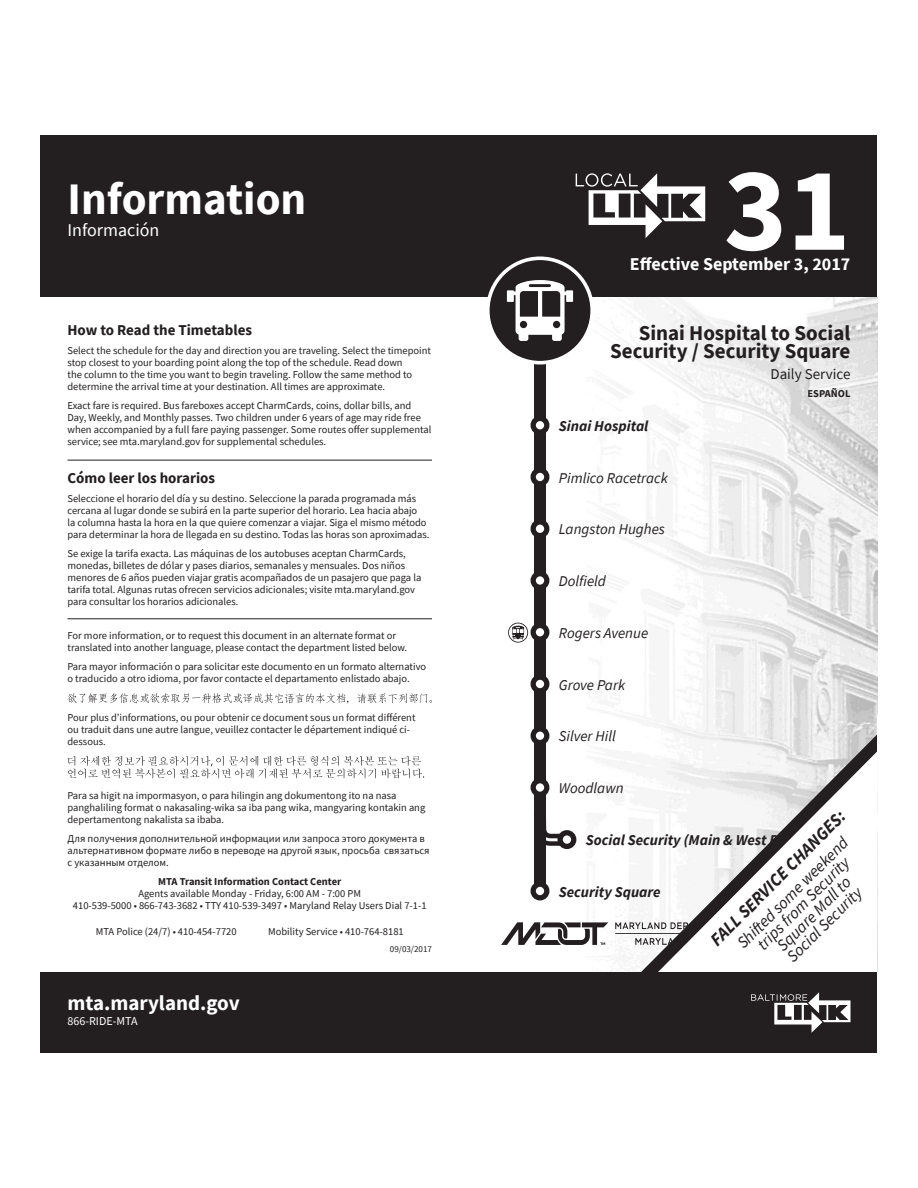
<style>
.page{position:relative;width:918px;height:1188px;background:#fff}
.page>*{position:absolute;margin:0;border:0;box-sizing:border-box;transform-origin:0 0}
.t1{font:700 120px "Source Sans Pro";color:#fff}
.t2{font:700 45px "Source Sans Pro";color:#fff}
.t3{font:700 21px "Source Sans Pro";color:#231f20}
.t4{font:700 21px "Source Sans Pro";color:#fff}
.t5{font:700 18px "Source Sans Pro";color:#fff}
.t6{font:italic 700 18px "Source Sans Pro";color:#231f20}
.t7{font:18px "Source Sans Pro";color:#fff}
.t8{font:italic 16.5px "Source Sans Pro";color:#231f20}
.t9{font:italic 15px "Source Sans Pro";color:#231f20}
.t10{font:italic 700 15px "Source Sans Pro";color:#231f20}
.t11{font:700 15px "Source Sans Pro";color:#231f20}
.t12{font:15px "Source Sans Pro";color:#231f20}
.t13{font:12px "Source Sans Pro";color:#fff}
.t14{font:10.5px/12px "Source Sans Pro";color:#231f20}
.t15{font:700 10.5px "Source Sans Pro";color:#231f20}
.t16{font:9px "Source Sans Pro";color:#231f20}
</style>
<div class="page">
<img style="left:516px;top:297px;width:362px;height:487px">
<div style="left:40px;top:972px;width:838px;height:81px;background:#231f20"></div>
<div style="left:40px;top:135px;width:838px;height:162px;background:#231f20"></div>
<div style="left:534px;top:297px;width:12px;height:594px;background:#231f20"></div>
<div style="left:533px;top:418px;width:14px;height:14px;background:#fff;border-radius:50%"></div>
<div style="left:531px;top:416px;width:18px;height:19px;border:5px solid #231f20;border-radius:50%"></div>
<div style="left:533px;top:522px;width:14px;height:14px;background:#fff;border-radius:50%"></div>
<div style="left:531px;top:519px;width:18px;height:19px;border:5px solid #231f20;border-radius:50%"></div>
<div style="left:533px;top:574px;width:14px;height:13px;background:#fff;border-radius:50%"></div>
<div style="left:531px;top:571px;width:18px;height:19px;border:5px solid #231f20;border-radius:50%"></div>
<div style="left:533px;top:625px;width:14px;height:14px;background:#fff;border-radius:50%"></div>
<div style="left:531px;top:623px;width:18px;height:19px;border:5px solid #231f20;border-radius:50%"></div>
<div style="left:533px;top:677px;width:14px;height:14px;background:#fff;border-radius:50%"></div>
<div style="left:531px;top:675px;width:18px;height:18px;border:5px solid #231f20;border-radius:50%"></div>
<div style="left:533px;top:729px;width:14px;height:14px;background:#fff;border-radius:50%"></div>
<div style="left:531px;top:726px;width:18px;height:19px;border:5px solid #231f20;border-radius:50%"></div>
<svg style="left:508px;top:623px;width:20px;height:20px"></svg>
<div style="left:533px;top:470px;width:14px;height:14px;background:#fff;border-radius:50%"></div>
<div style="left:531px;top:468px;width:18px;height:18px;border:5px solid #231f20;border-radius:50%"></div>
<svg style="left:486px;top:256px;width:108px;height:108px"></svg>
<svg style="left:576px;top:173px;width:129px;height:65px"></svg>
<div style="left:531px;top:778px;width:18px;height:19px;border:5px solid #231f20;border-radius:50%"></div>
<svg style="left:68px;top:693px;width:364px;height:10px"></svg>
<svg style="left:67px;top:756px;width:357px;height:23px"></svg>
<hr style="left:68px;top:618px;width:364px;height:1px;background:#231f20">
<hr style="left:68px;top:460px;width:364px;height:1px;background:#231f20">
<svg style="left:501px;top:784px;width:349px;height:249px"></svg>
<svg style="left:490px;top:260px;width:100px;height:101px"></svg>
<svg style="left:623px;top:712px;width:255px;height:286px"></svg>
<p class="t2" style="left:68px;top:169px;width:240px">Information</p>
<p class="t7" style="left:68px;top:218px;width:93px">Información</p>
<p class="t11" style="left:68px;top:320px;width:186px">How to Read the Timetables</p>
<p class="t14" style="left:68px;top:345px;width:365px">Select the schedule for the day and direction you are traveling. Select the timepoint stop closest to your boarding point along the top of the schedule. Read down<br>the column to the time you want to begin traveling. Follow the same method to determine the arrival time at your destination. All times are approximate.</p>
<p class="t14" style="left:68px;top:400px;width:365px">Exact fare is required. Bus fareboxes accept CharmCards, coins, dollar bills, and Day, Weekly, and Monthly passes. Two children under 6 years of age may ride free when accompanied by a full fare paying passenger. Some routes offer supplemental service; see mta.maryland.gov for supplemental schedules.</p>
<p class="t11" style="left:68px;top:468px;width:149px">Cómo leer los horarios</p>
<p class="t14" style="left:68px;top:493px;width:363px">Seleccione el horario del día y su destino. Seleccione la parada programada más cercana al lugar donde se subirá en la parte superior del horario. Lea hacia abajo<br>la columna hasta la hora en la que quiere comenzar a viajar. Siga el mismo método para determinar la hora de llegada en su destino. Todas las horas son aproximadas.</p>
<p class="t14" style="left:68px;top:548px;width:355px">Se exige la tarifa exacta. Las máquinas de los autobuses aceptan CharmCards, monedas, billetes de dólar y pases diarios, semanales y mensuales. Dos niños menores de 6 años pueden viajar gratis acompañados de un pasajero que paga la tarifa total. Algunas rutas ofrecen servicios adicionales; visite mta.maryland.gov para consultar los horarios adicionales.</p>
<p class="t14" style="left:68px;top:629px;width:341px">For more information, or to request this document in an alternate format or translated into another language, please contact the department listed below.</p>
<p class="t14" style="left:68px;top:660px;width:360px">Para mayor información o para solicitar este documento en un formato alternativo o traducido a otro idioma, por favor contacte el departamento enlistado abajo.</p>
<p class="t14" style="left:68px;top:712px;width:350px">Pour plus d’informations, ou pour obtenir ce document sous un format différent ou traduit dans une autre langue, veuillez contacter le département indiqué ci&shy;dessous.</p>
<p class="t14" style="left:68px;top:789px;width:359px">Para sa higit na impormasyon, o para hilingin ang dokumentong ito na nasa panghaliling format o nakasaling-wika sa iba pang wika, mangyaring kontakin ang depertamentong nakalista sa ibaba.</p>
<p class="t14" style="left:68px;top:832px;width:364px">Для получения дополнительной информации или запроса этого документа в альтернативном формате либо в переводе на другой язык, просьба связаться с указанным отделом.</p>
<p class="t15" style="left:158px;top:874px;width:185px">MTA Transit Information Contact Center</p>
<p class="t14" style="left:138px;top:887px;width:224px">Agents available Monday - Friday, 6:00 AM - 7:00 PM</p>
<p class="t14" style="left:73px;top:899px;width:355px">410-539-5000 • 866-743-3682 • TTY 410-539-3497 • Maryland Relay Users Dial 7-1-1</p>
<p class="t14" style="left:96px;top:926px;width:142px">MTA Police (24/7) • 410-454-7720</p>
<p class="t14" style="left:268px;top:926px;width:137px">Mobility Service • 410-764-8181</p>
<p class="t16" style="left:390px;top:943px;width:44px">09/03/2017</p>
<p class="t4" style="left:68px;top:989px;width:174px">mta.maryland.gov</p>
<p class="t13" style="left:68px;top:1013px;width:72px">866-RIDE-MTA</p>
<p class="t1" style="left:724px;top:129px;width:128px">31</p>
<p class="t5" style="left:630px;top:252px;width:222px">Effective September 3, 2017</p>
<p class="t3" style="left:639px;top:319px;width:213px">Sinai Hospital to Social</p>
<p class="t3" style="left:610px;top:337px;width:242px">Security / Security Square</p>
<p class="t12" style="left:771px;top:364px;width:81px">Daily Service</p>
<p class="t15" style="left:808px;top:386px;width:44px">ESPAÑOL</p>
<p class="t10" style="left:559px;top:416px;width:91px">Sinai Hospital</p>
<p class="t9" style="left:559px;top:468px;width:111px">Pimlico Racetrack</p>
<p class="t9" style="left:559px;top:520px;width:108px">Langston Hughes</p>
<p class="t9" style="left:559px;top:572px;width:49px">Dolfield</p>
<p class="t9" style="left:559px;top:623px;width:91px">Rogers Avenue</p>
<p class="t9" style="left:559px;top:675px;width:68px">Grove Park</p>
<p class="t9" style="left:559px;top:727px;width:59px">Silver Hill</p>
<p class="t9" style="left:559px;top:779px;width:66px">Woodlawn</p>
<p class="t6" style="left:705px;top:934px;width:184px;rotate:-45deg">FALL SERVICE CHANGES:</p>
<p class="t10" style="left:586px;top:830px;width:251px">Social Security (Main &amp; West Buildings)</p>
<p class="t10" style="left:559px;top:882px;width:103px">Security Square</p>
<p class="t8" style="left:732px;top:938px;width:151px;rotate:-45deg">Shifted some weekend</p>
<p class="t8" style="left:752px;top:939px;width:124px;rotate:-45deg">trips from Security</p>
<p class="t8" style="left:772px;top:941px;width:98px;rotate:-45deg">Square Mall to</p>
<p class="t8" style="left:782px;top:952px;width:100px;rotate:-45deg">Social Security</p>
</div>
